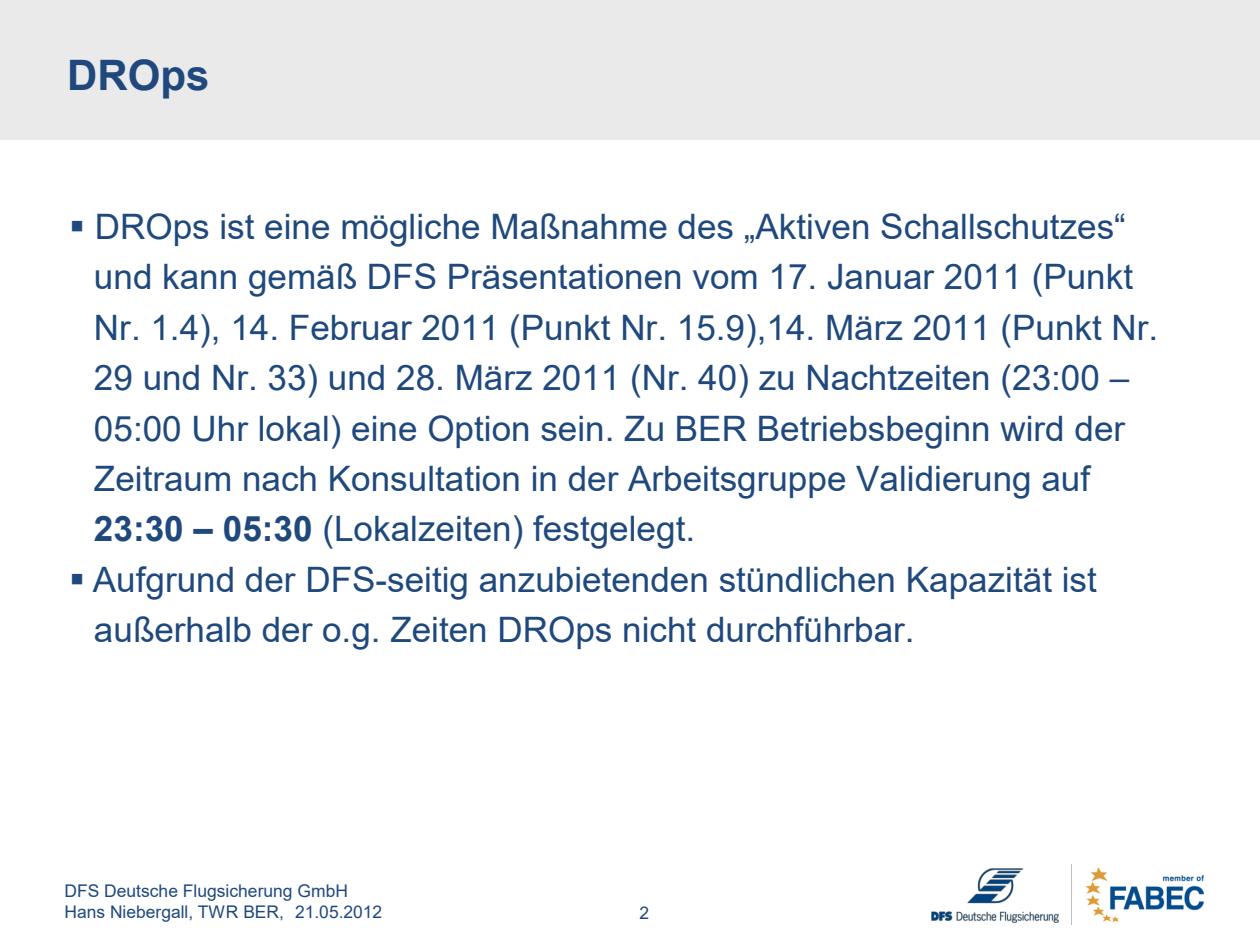
<style>
.page{position:relative;width:1260px;height:945px;background:#fff}
.page>*{position:absolute;margin:0;border:0;box-sizing:border-box;transform-origin:0 0}
.t1{font:700 42px "Arial";color:#1f497d}
.t2{font:35.18px "Arial";color:#1f497d}
.t3{font:35px/50.4px "Arial";color:#1f497d}
.t4{font:17.5px/21px "Arial";color:#1f497d}
.s1{font-weight:700}
</style>
<div class="page">
<img style="left:1071px;top:865px;width:133px;height:59px">
<img style="left:932px;top:869px;width:126px;height:53px">
<div style="left:0;top:0;width:1260px;height:140px;background:#eaeaea"></div>
<p class="t1" style="left:67px;top:60px;width:144px">DROps</p>
<p class="t3" style="left:94px;top:205px;width:1066px">DROps ist eine mögliche Maßnahme des „Aktiven Schallschutzes“ und kann gemäß DFS Präsentationen vom 17. Januar 2011 (Punkt Nr. 1.4), 14. Februar 2011 (Punkt Nr. 15.9),14. März 2011 (Punkt Nr.<br>29 und Nr. 33) und 28. März 2011 (Nr. 40) zu Nachtzeiten (23:00 – 05:00 Uhr lokal) eine Option sein. Zu BER Betriebsbeginn wird der Zeitraum nach Konsultation in der Arbeitsgruppe Validierung auf</p>
<p class="t2" style="left:94px;top:516px;width:603px"><span class="s1">23:30 – 05:30</span> (Lokalzeiten) festgelegt.</p>
<p class="t3" style="left:93px;top:557px;width:1006px">Aufgrund der DFS-seitig anzubietenden stündlichen Kapazität ist außerhalb der o.g. Zeiten DROps nicht durchführbar.</p>
<p class="t4" style="left:64px;top:882px;width:319px">DFS Deutsche Flugsicherung GmbH<br>Hans Niebergall, TWR BER, 21.05.2012</p>
<p class="t4" style="left:639px;top:904px;width:11px">2</p>
</div>
